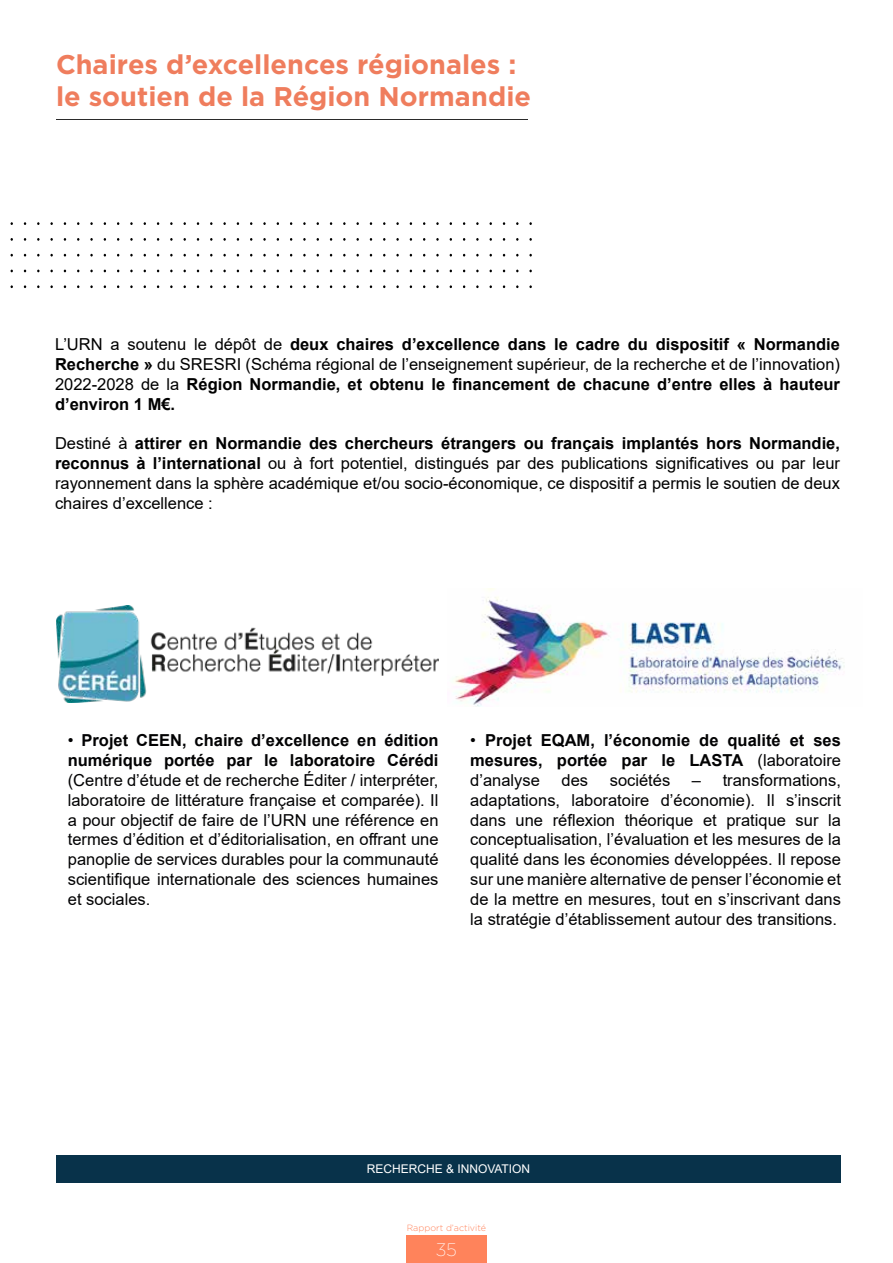
<style>
.page{position:relative;width:893px;height:1263px;background:#fff}
.page>*{position:absolute;margin:0;border:0;box-sizing:border-box;transform-origin:0 0}
.t1{font:700 27px/32.4px "Gotham";color:#ef7d5d}
.t2{font:200 18px "Gotham";color:#fff}
.t3{font:16.5px/19.8px "Arial";color:#020203;text-align:justify}
.t4{font:16.5px/19.8px "Arial";color:#000;text-align:justify}
.t5{font:700 16.5px/19.8px "Arial";color:#000;text-align:justify}
.t6{font:700 16.5px/19.8px "Arial";color:#020203}
.t7{font:12px "Arial";color:#fff}
.t8{font:300 9px "Gotham";color:#ff835b}
.s1{font-weight:400}
.s2{font-weight:700}
</style>
<div class="page">
<div style="left:406px;top:1235px;width:81px;height:28px;background:#ff835b"></div>
<hr style="left:56px;top:119px;width:472px;height:1px;background:#2b2b2b">
<div style="left:56px;top:1155px;width:785px;height:27px;background:#08324a"></div>
<img style="left:56px;top:606px;width:383px;height:97px">
<img style="left:454px;top:588px;width:391px;height:118px">
<h1 class="t1" style="left:56px;top:47px;width:476px">Chaires d’excellences régionales : le soutien de la Région Normandie</h1>
<p class="t5" style="left:55px;top:335px;width:786px"><span class="s1">L’URN a soutenu le dépôt de</span> deux chaires d’excellence dans le cadre du dispositif « Normandie Recherche » <span class="s1">du SRESRI (Schéma régional de l’enseignement supérieur, de la recherche et de l’innovation)<br>2022-2028 de la</span> Région Normandie, et obtenu le financement de chacune d’entre elles à hauteur d’environ 1 M€.</p>
<p class="t4" style="left:55px;top:434px;width:786px">Destiné à <span class="s2">attirer en Normandie des chercheurs étrangers ou français implantés hors Normandie, reconnus à l’international</span> ou à fort potentiel, distingués par des publications significatives ou par leur rayonnement dans la sphère académique et/ou socio-économique, ce dispositif a permis le soutien de deux chaires d’excellence :</p>
<p class="t6" style="left:68px;top:731px;width:372px"><span class="s1">•</span> Projet CEEN, chaire d’excellence en édition numérique portée par le laboratoire Cérédi</p>
<p class="t3" style="left:68px;top:770px;width:372px">(Centre d’étude et de recherche Éditer / interpréter, laboratoire de littérature française et comparée). Il a pour objectif de faire de l’URN une référence en termes d’édition et d’éditorialisation, en offrant une panoplie de services durables pour la communauté scientifique internationale des sciences humaines et sociales.</p>
<p class="t6" style="left:470px;top:731px;width:372px;text-align:justify"><span class="s1">•</span> Projet EQAM, l’économie de qualité et ses mesures, portée par le LASTA <span class="s1">(laboratoire d’analyse</span></p>
<p class="t3" style="left:470px;top:770px;width:372px;text-indent:222px">– transformations, adaptations, laboratoire d’économie). Il s’inscrit dans une réflexion théorique et pratique sur la conceptualisation, l’évaluation et les mesures de la qualité dans les économies développées. Il repose sur une manière alternative de penser l’économie et de la mettre en mesures, tout en s’inscrivant dans la stratégie d’établissement autour des transitions.</p>
<p class="t3" style="left:562px;top:770px;width:28px">des</p>
<p class="t3" style="left:610px;top:770px;width:62px">sociétés</p>
<p class="t7" style="left:367px;top:1160px;width:165px">RECHERCHE &amp; INNOVATION</p>
<p class="t8" style="left:407px;top:1222px;width:81px">Rapport d’activité</p>
<p class="t2" style="left:436px;top:1238px;width:22px">35</p>
</div>
